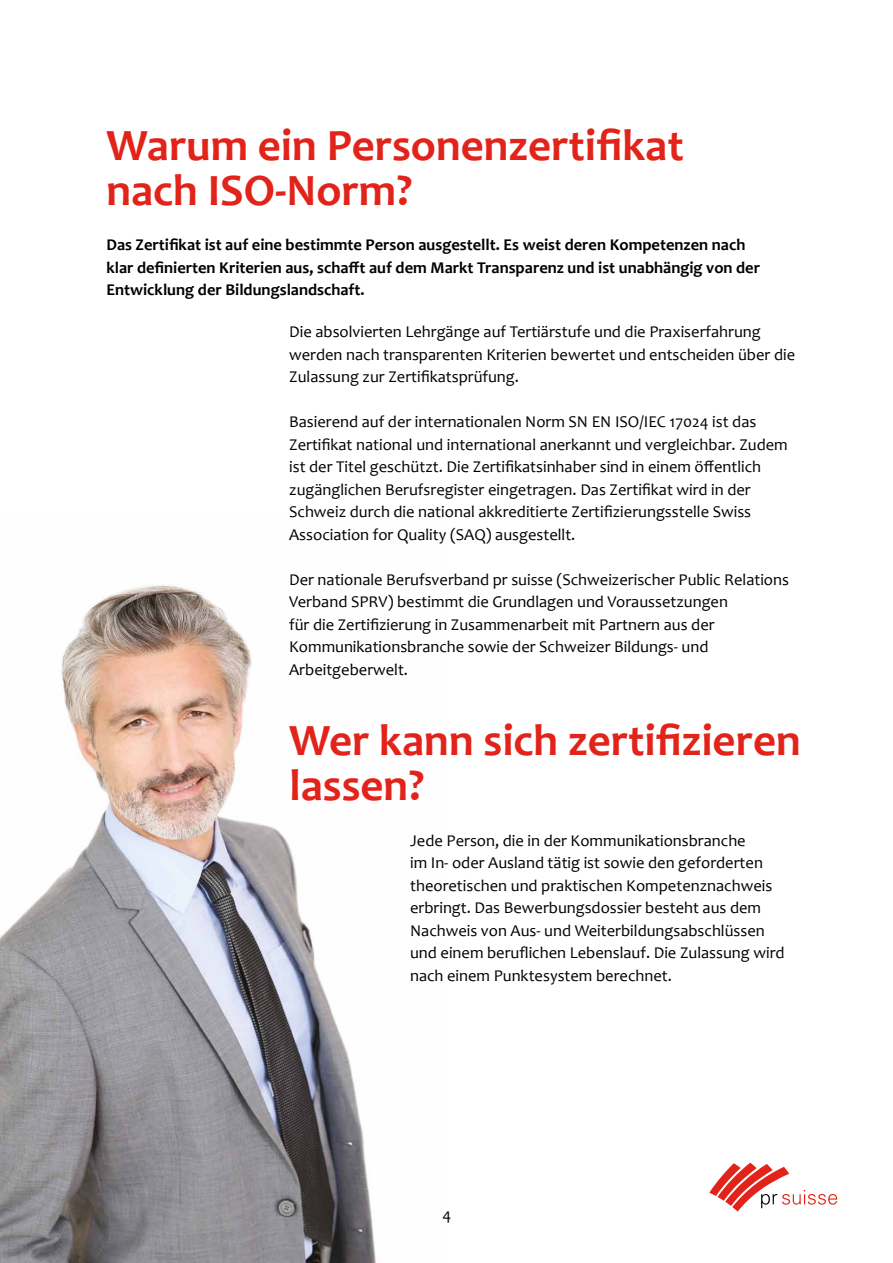
<style>
.page{position:relative;width:893px;height:1263px;background:#fff}
.page>*{position:absolute;margin:0;border:0;box-sizing:border-box;transform-origin:0 0}
.t1{font:700 45px/45px "Candara";color:#e2231a}
.t2{font:16.5px/22.5px "Candara";color:#000}
.t3{font:700 16.5px/22.5px "Candara";color:#000}
</style>
<div class="page">
<img style="left:0;top:585px;width:376px;height:678px">
<svg style="left:709px;top:1162px;width:128px;height:49px"></svg>
<h1 class="t1" style="left:106px;top:123px;width:579px">Warum ein Personenzertifikat nach ISO-Norm?</h1>
<p class="t3" style="left:106px;top:233px;width:655px">Das Zertifikat ist auf eine bestimmte Person ausgestellt. Es weist deren Kompetenzen nach klar definierten Kriterien aus, schafft auf dem Markt Transparenz und ist unabhängig von der<br>Entwicklung der Bildungslandschaft.</p>
<p class="t2" style="left:289px;top:320px;width:507px">Die absolvierten Lehrgänge auf Tertiärstufe und die Praxiserfahrung werden nach transparenten Kriterien bewertet und entscheiden über die<br>Zulassung zur Zertifikatsprüfung.</p>
<p class="t2" style="left:289px;top:410px;width:500px">Basierend auf der internationalen Norm SN EN ISO/IEC 17024 ist das Zertifikat national und international anerkannt und vergleichbar. Zudem ist der Titel geschützt. Die Zertifikatsinhaber sind in einem öffentlich zugänglichen Berufsregister eingetragen. Das Zertifikat wird in der Schweiz durch die national akkreditierte Zertifizierungsstelle Swiss Association for Quality (SAQ) ausgestellt.</p>
<p class="t2" style="left:289px;top:568px;width:501px">Der nationale Berufsverband pr suisse (Schweizerischer Public Relations Verband SPRV) bestimmt die Grundlagen und Voraussetzungen<br>für die Zertifizierung in Zusammenarbeit mit Partnern aus der Kommunikationsbranche sowie der Schweizer Bildungs- und Arbeitgeberwelt.</p>
<h1 class="t1" style="left:289px;top:717px;width:513px">Wer kann sich zertifizieren lassen?</h1>
<p class="t2" style="left:410px;top:829px;width:376px">Jede Person, die in der Kommunikationsbranche<br>im In- oder Ausland tätig ist sowie den geforderten theoretischen und praktischen Kompetenznachweis erbringt. Das Bewerbungsdossier besteht aus dem Nachweis von Aus- und Weiterbildungsabschlüssen und einem beruflichen Lebenslauf. Die Zulassung wird nach einem Punktesystem berechnet.</p>
<p class="t2" style="left:442px;top:1203px;width:10px">4</p>
</div>
